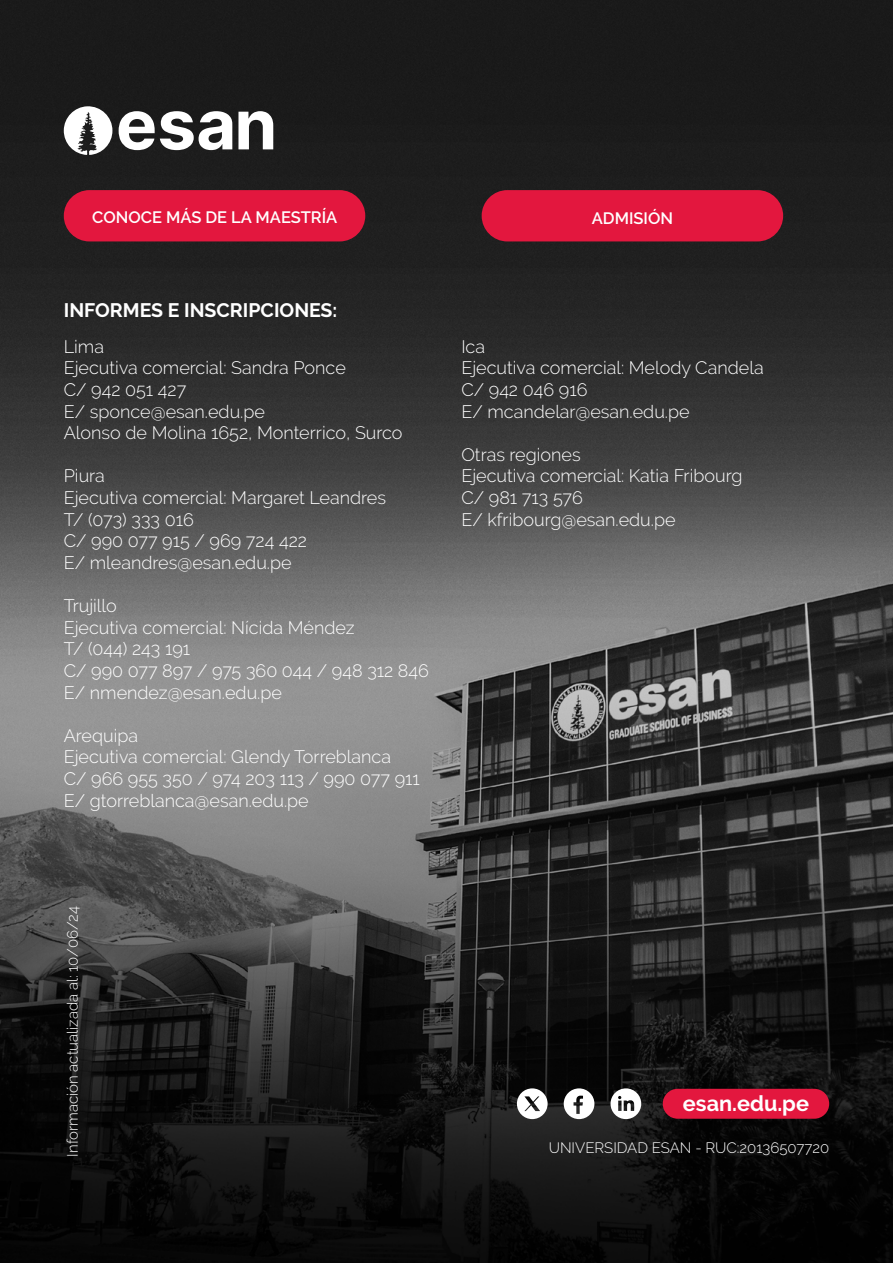
<style>
.page{position:relative;width:893px;height:1263px;background:#fff}
.page>*{position:absolute;margin:0;border:0;box-sizing:border-box;transform-origin:0 0}
.t1{font:700 21.6px "Raleway";color:#fff}
.t2{font:700 19.5px "Raleway";color:#fff}
.t3{font:300 18px/21.6px "Raleway";color:#fff}
.t4{font:600 16.5px "Raleway";color:#fff}
.t5{font:300 15px "Raleway";color:#fff}
</style>
<div class="page">
<img style="left:0;top:0;width:893px;height:1263px">
<svg style="left:119px;top:111px;width:113px;height:39px"></svg>
<svg style="left:238px;top:111px;width:35px;height:38px"></svg>
<svg style="left:64px;top:106px;width:48px;height:49px"></svg>
<div style="left:64px;top:190px;width:301px;height:51px;background:#e3173e;border-radius:26px"></div>
<div style="left:482px;top:190px;width:301px;height:51px;background:#e3173e;border-radius:26px"></div>
<div style="left:663px;top:1089px;width:166px;height:30px;background:#e3173e;border-radius:15px"></div>
<svg style="left:564px;top:1088px;width:30px;height:31px"></svg>
<svg style="left:517px;top:1088px;width:31px;height:31px"></svg>
<svg style="left:610px;top:1088px;width:31px;height:31px"></svg>
<p class="t4" style="left:92px;top:208px;width:247px">CONOCE MÁS DE LA MAESTRÍA</p>
<p class="t4" style="left:592px;top:208px;width:83px">ADMISIÓN</p>
<p class="t2" style="left:64px;top:299px;width:275px">INFORMES E INSCRIPCIONES:</p>
<p class="t3" style="left:64px;top:336px;width:340px">Lima<br>Ejecutiva comercial: Sandra Ponce<br>C/ 942 051 427<br>E/ sponce@esan.edu.pe<br>Alonso de Molina 1652, Monterrico, Surco</p>
<p class="t3" style="left:64px;top:465px;width:324px">Piura<br>Ejecutiva comercial: Margaret Leandres<br>T/ (073) 333 016<br>C/ 990 077 915 / 969 724 422<br>E/ mleandres@esan.edu.pe</p>
<p class="t3" style="left:64px;top:595px;width:367px">Trujillo<br>Ejecutiva comercial: Nícida Méndez<br>T/ (044) 243 191<br>C/ 990 077 897 / 975 360 044 / 948 312 846<br>E/ nmendez@esan.edu.pe</p>
<p class="t3" style="left:64px;top:724px;width:358px">Arequipa<br>Ejecutiva comercial: Glendy Torreblanca<br>C/ 966 955 350 / 974 203 113 / 990 077 911<br>E/ gtorreblanca@esan.edu.pe</p>
<p class="t3" style="left:461px;top:336px;width:304px">Ica<br>Ejecutiva comercial: Melody Candela<br>C/ 942 046 916<br>E/ mcandelar@esan.edu.pe</p>
<p class="t3" style="left:461px;top:444px;width:283px">Otras regiones<br>Ejecutiva comercial: Katia Fribourg<br>C/ 981 713 576<br>E/ kfribourg@esan.edu.pe</p>
<p class="t5" style="left:64px;top:1156px;width:252px;rotate:-90deg">Información actualizada al: 10/06/24</p>
<p class="t1" style="left:683px;top:1091px;width:128px">esan.edu.pe</p>
<p class="t5" style="left:549px;top:1138px;width:282px">UNIVERSIDAD ESAN - RUC:20136507720</p>
</div>
